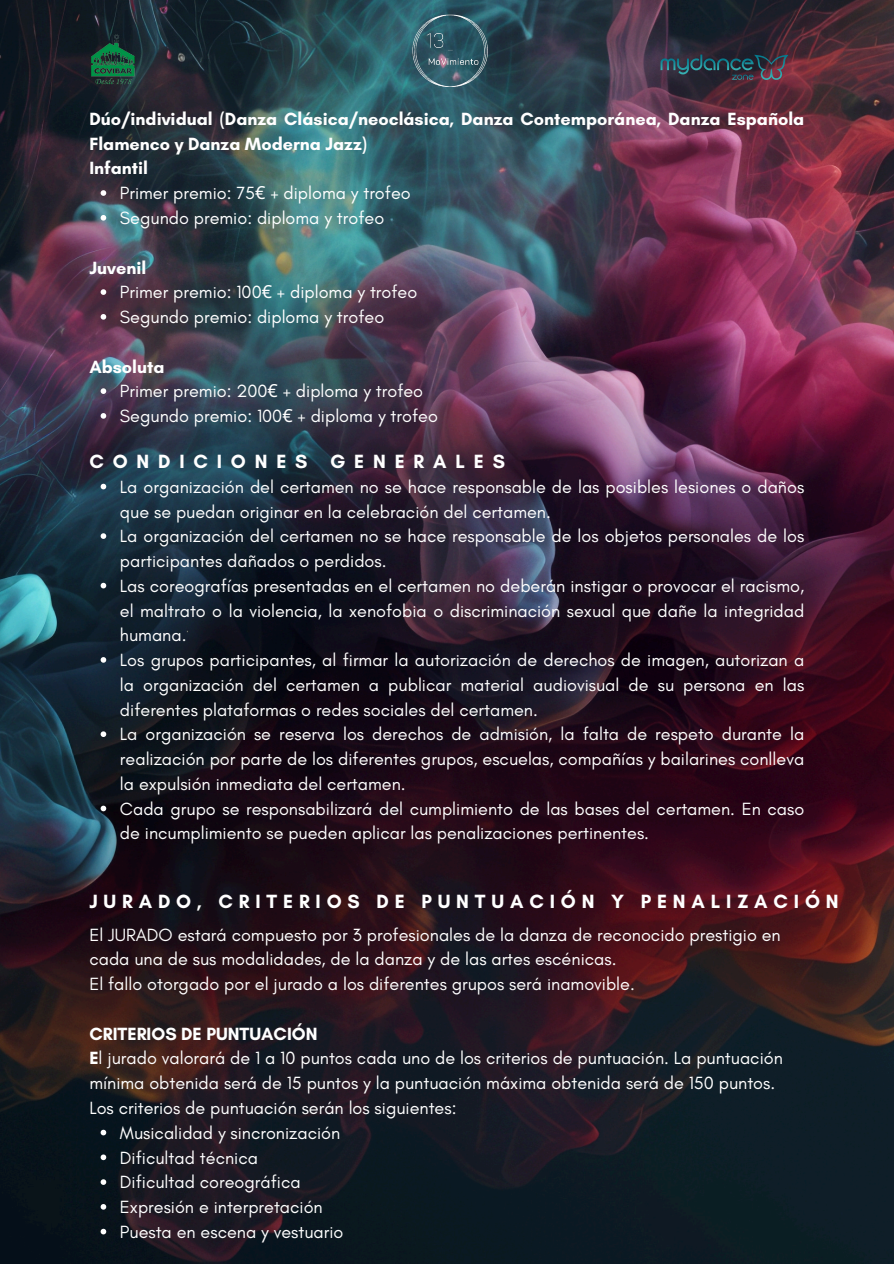
<style>
.page{position:relative;width:894px;height:1264px;background:#fff}
.page>*{position:absolute;margin:0;border:0;box-sizing:border-box;transform-origin:0 0}
.t1{font:700 19.5px "Glacial Indifference";letter-spacing:.3em;color:#fff}
.t2{font:700 19.5px "Glacial Indifference";letter-spacing:.455em;color:#fff}
.t3{font:18px/24.8px "Glacial Indifference";color:#fff}
.t4{font:700 18px/24.8px "Glacial Indifference";color:#fff}
.s1{font-family:"Noto Sans"}
.s2{font-weight:700}
</style>
<div class="page">
<img style="left:0;top:0;width:893px;height:1263px">
<img style="left:370px;top:0;width:154px;height:97px">
<svg style="left:101px;top:1129px;width:5px;height:6px"></svg>
<svg style="left:101px;top:1154px;width:5px;height:6px"></svg>
<svg style="left:101px;top:1179px;width:5px;height:5px"></svg>
<svg style="left:101px;top:1203px;width:5px;height:6px"></svg>
<svg style="left:101px;top:1228px;width:5px;height:6px"></svg>
<svg style="left:101px;top:484px;width:5px;height:5px"></svg>
<svg style="left:101px;top:533px;width:5px;height:6px"></svg>
<svg style="left:101px;top:583px;width:5px;height:5px"></svg>
<svg style="left:101px;top:657px;width:5px;height:5px"></svg>
<svg style="left:101px;top:731px;width:5px;height:6px"></svg>
<svg style="left:101px;top:805px;width:5px;height:6px"></svg>
<svg style="left:660px;top:55px;width:128px;height:26px;background:#353d4a"></svg>
<img style="left:89px;top:31px;width:48px;height:58px">
<svg style="left:101px;top:190px;width:5px;height:6px"></svg>
<svg style="left:101px;top:215px;width:5px;height:5px"></svg>
<svg style="left:101px;top:289px;width:5px;height:6px"></svg>
<svg style="left:101px;top:314px;width:5px;height:5px"></svg>
<svg style="left:101px;top:388px;width:5px;height:6px"></svg>
<svg style="left:101px;top:413px;width:5px;height:5px"></svg>
<p class="t4" style="left:89px;top:106px;width:716px">Dúo/individual (Danza Clásica/neoclásica, Danza Contemporánea, Danza Española<br>Flamenco y Danza Moderna Jazz)<br>Infantil</p>
<p class="t3" style="left:120px;top:180px;width:292px">Primer premio: 75<span class="s1">€</span> + diploma y trofeo</p>
<h1 class="t3" style="left:120px;top:205px;width:266px">Segundo premio: diploma y trofeo</h1>
<p class="t4" style="left:89px;top:255px;width:58px">Juvenil</p>
<p class="t3" style="left:120px;top:279px;width:299px">Primer premio: 100<span class="s1">€</span> + diploma y trofeo</p>
<p class="t3" style="left:120px;top:304px;width:266px">Segundo premio: diploma y trofeo</p>
<p class="t4" style="left:89px;top:354px;width:77px">Absoluta</p>
<p class="t3" style="left:120px;top:378px;width:304px">Primer premio: 200<span class="s1">€</span> + diploma y trofeo</p>
<p class="t3" style="left:120px;top:403px;width:319px">Segundo premio: 100<span class="s1">€</span> + diploma y trofeo</p>
<p class="t2" style="left:89px;top:450px;width:417px">CONDICIONES GENERALES</p>
<p class="t3" style="left:120px;top:474px;width:685px">La organización del certamen no se hace responsable de las posibles lesiones o daños que se puedan originar en la celebración del certamen.</p>
<p class="t3" style="left:120px;top:523px;width:685px">La organización del certamen no se hace responsable de los objetos personales de los participantes dañados o perdidos.</p>
<h1 class="t3" style="left:120px;top:573px;width:685px;text-align:justify">Las coreografías presentadas en el certamen no deberán instigar o provocar el racismo, el maltrato o la violencia, la xenofobia o discriminación sexual que dañe la integridad humana.</h1>
<p class="t3" style="left:120px;top:647px;width:685px;text-align:justify">Los grupos participantes, al firmar la autorización de derechos de imagen, autorizan a la organización del certamen a publicar material audiovisual de su persona en las diferentes plataformas o redes sociales del certamen.</p>
<p class="t3" style="left:120px;top:721px;width:685px;text-align:justify">La organización se reserva los derechos de admisión, la falta de respeto durante la realización por parte de los diferentes grupos, escuelas, compañías y bailarines conlleva la expulsión inmediata del certamen.</p>
<p class="t3" style="left:120px;top:796px;width:685px">Cada grupo se responsabilizará del cumplimiento de las bases del certamen. En caso de incumplimiento se pueden aplicar las penalizaciones pertinentes.</p>
<h2 class="t1" style="left:89px;top:889px;width:750px">JURADO, CRITERIOS DE PUNTUACIÓN Y PENALIZACIÓN</h2>
<p class="t3" style="left:89px;top:922px;width:692px">El JURADO estará compuesto por 3 profesionales de la danza de reconocido prestigio en cada una de sus modalidades, de la danza y de las artes escénicas.</p>
<p class="t3" style="left:89px;top:971px;width:547px">El fallo otorgado por el jurado a los diferentes grupos será inamovible.</p>
<p class="t4" style="left:89px;top:1021px;width:229px">CRITERIOS DE PUNTUACIÓN</p>
<p class="t3" style="left:89px;top:1045px;width:694px"><span class="s2">E</span>l jurado valorará de 1 a 10 puntos cada uno de los criterios de puntuación. La puntuación mínima obtenida será de 15 puntos y la puntuación máxima obtenida será de 150 puntos.</p>
<h2 class="t3" style="left:89px;top:1095px;width:368px">Los criterios de puntuación serán los siguientes:</h2>
<p class="t3" style="left:120px;top:1120px;width:222px">Musicalidad y sincronización</p>
<p class="t3" style="left:120px;top:1144px;width:139px">Dificultad técnica</p>
<h2 class="t3" style="left:120px;top:1169px;width:182px">Dificultad coreográfica</h2>
<p class="t3" style="left:120px;top:1194px;width:204px">Expresión e interpretación</p>
<p class="t3" style="left:120px;top:1219px;width:225px">Puesta en escena y vestuario</p>
</div>
